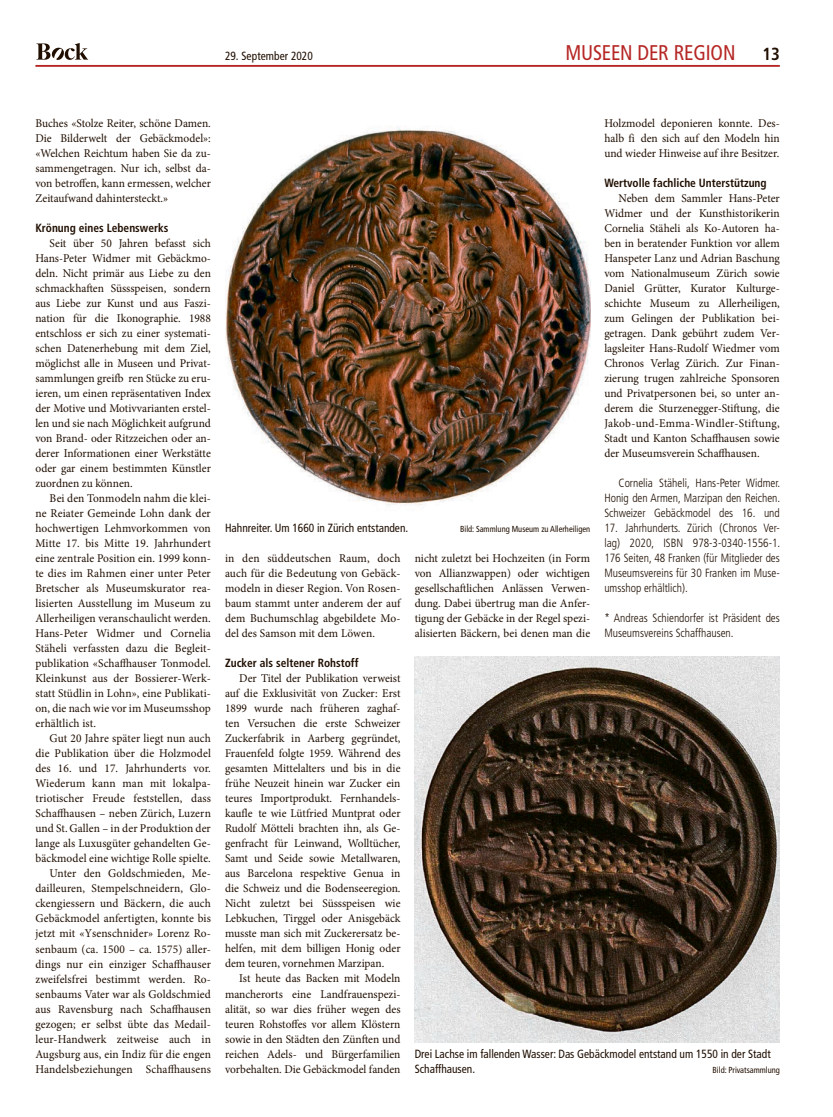
<style>
.page{position:relative;width:833px;height:1117px;background:#fff}
.page>*{position:absolute;margin:0;border:0;box-sizing:border-box;transform-origin:0 0}
.t1{font:condensed 21.25px "Frutiger LT Std";letter-spacing:-.01em;color:#b52725;scale:.96 1}
.t2{font:700 condensed 17.5px "Frutiger LT Std";color:#200e00;scale:.96 1}
.t3{font:11.88px/15px "Minion Pro";letter-spacing:.005em;color:#200e00;text-align:justify;scale:.96 1}
.t4{font:300 condensed 11.88px/15px "Frutiger LT Std";color:#200e00;text-align:justify;scale:.96 1}
.t5{font:condensed 11.88px/15px "Frutiger LT Std";color:#200e00;scale:.96 1}
.t6{font:700 condensed 11.88px "Frutiger LT Std";color:#200e00;scale:.96 1}
.t7{font:condensed 8.75px "Frutiger LT Std";color:#200e00;scale:.96 1}
</style>
<div class="page">
<hr style="left:35px;top:65px;width:745px;height:2px;background:#b52725">
<svg style="left:36px;top:43px;width:52px;height:17px"></svg>
<img style="left:225px;top:127px;width:365px;height:379px">
<img style="left:415px;top:656px;width:365px;height:386px">
<p class="t5" style="left:225px;top:48px;width:93px">29. September 2020</p>
<h1 class="t1" style="left:565px;top:40px;width:179px">MUSEEN DER REGION</h1>
<h2 class="t2" style="left:762px;top:43px;width:20px">13</h2>
<p class="t3" style="left:35px;top:116px;width:184px">Buches «Stolze Reiter, schöne Damen.<br>Die Bilderwelt der Gebäckmodel»: «Welchen Reichtum haben Sie da zu&shy;sammengetragen. Nur ich, selbst da&shy;von betroffen, kann ermessen, welcher Zeitaufwand dahintersteckt.»</p>
<p class="t6" style="left:35px;top:221px;width:140px">Krönung eines Lebenswerks</p>
<p class="t3" style="left:35px;top:236px;width:184px;text-indent:14px">Seit über 50 Jahren befasst sich Hans-Peter Widmer mit Gebäckmo&shy;deln. Nicht primär aus Liebe zu den schmackhaften Süssspeisen, sondern aus Liebe zur Kunst und aus Faszi&shy;nation für die Ikonographie. 1988 entschloss er sich zu einer systemati&shy;schen Datenerhebung mit dem Ziel, möglichst alle in Museen und Privat&shy;sammlungen greifb ren Stücke zu eru&shy;ieren, um einen repräsentativen Index der Motive und Motivvarianten erstel&shy;len und sie nach Möglichkeit aufgrund von Brand- oder Ritzzeichen oder an&shy;derer Informationen einer Werkstätte oder gar einem bestimmten Künstler zuordnen zu können.</p>
<p class="t3" style="left:35px;top:491px;width:184px;text-indent:14px">Bei den Tonmodeln nahm die klei&shy;ne Reiater Gemeinde Lohn dank der hochwertigen Lehmvorkommen von Mitte 17. bis Mitte 19. Jahrhundert eine zentrale Position ein. 1999 konn&shy;te dies im Rahmen einer unter Peter Bretscher als Museumskurator rea&shy;lisierten Ausstellung im Museum zu Allerheiligen veranschaulicht werden.<br>Hans-Peter Widmer und Cornelia Stäheli verfassten dazu die Begleit&shy;publikation «Schaffhauser Tonmodel.<br>Kleinkunst aus der Bossierer-Werk&shy;statt Stüdlin in Lohn», eine Publikati&shy;on, die nach wie vor im Museumsshop erhältlich ist.</p>
<p class="t3" style="left:35px;top:731px;width:184px;text-align:right">Gut 20 Jahre später liegt nun auch die Publikation über die Holzmodel des 16. und 17. Jahrhunderts vor.<br>Wiederum kann man mit lokalpa&shy;triotischer Freude feststellen, dass Schaffhausen – neben Zürich, Luzern und St. Gallen – in der Produktion der lange als Luxusgüter gehandelten Ge&shy;bäckmodel eine wichtige Rolle spielte.<br>Unter den Goldschmieden, Me&shy;dailleuren, Stempelschneidern, Glo&shy;ckengiessern und Bäckern, die auch Gebäckmodel anfertigten, konnte bis jetzt mit «Ysenschnider» Lorenz Ro&shy;senbaum (ca. 1500 – ca. 1575) aller&shy;dings nur ein einziger Schaffhauser zweifelsfrei bestimmt werden. Ro&shy;senbaums Vater war als Goldschmied aus Ravensburg nach Schaffhausen gezogen; er selbst übte das Medail&shy;leur-Handwerk zeitweise auch in Augsburg aus, ein Indiz für die engen Handelsbeziehungen Schaffhausens</p>
<p class="t3" style="left:604px;top:116px;width:184px">Holzmodel deponieren konnte. Des&shy;halb fi den sich auf den Modeln hin und wieder Hinweise auf ihre Besitzer.</p>
<p class="t6" style="left:604px;top:176px;width:170px">Wertvolle fachliche Unterstützung</p>
<p class="t3" style="left:604px;top:190px;width:184px;text-indent:14px">Neben dem Sammler Hans-Peter Widmer und der Kunsthistorikerin Cornelia Stäheli als Ko-Autoren ha&shy;ben in beratender Funktion vor allem Hanspeter Lanz und Adrian Baschung vom Nationalmuseum Zürich sowie Daniel Grütter, Kurator Kulturge&shy;schichte Museum zu Allerheiligen, zum Gelingen der Publikation bei&shy;getragen. Dank gebührt zudem Ver&shy;lagsleiter Hans-Rudolf Wiedmer vom Chronos Verlag Zürich. Zur Finan&shy;zierung trugen zahlreiche Sponsoren und Privatpersonen bei, so unter an&shy;derem die Sturzenegger-Stiftung, die Jakob-und-Emma-Windler-Stiftung, Stadt und Kanton Schaffhausen sowie der Museumsverein Schaffhausen.</p>
<p class="t4" style="left:604px;top:475px;width:185px;text-indent:14px">Cornelia Stäheli, Hans-Peter Widmer.<br>Honig den Armen, Marzipan den Reichen.<br>Schweizer Gebäckmodel des 16. und</p>
<p class="t4" style="left:604px;top:520px;width:185px">17. Jahrhunderts. Zürich (Chronos Ver&shy;lag) 2020, ISBN 978-3-0340-1556-1.<br>176 Seiten, 48 Franken (für Mitglieder des Museumsvereins für 30 Franken im Muse&shy;umsshop erhältlich).</p>
<p class="t4" style="left:604px;top:610px;width:184px">* Andreas Schiendorfer ist Präsident des<br>Museumsvereins Schaffhausen.</p>
<p class="t5" style="left:225px;top:520px;width:192px">Hahnreiter. Um 1660 in Zürich entstanden.</p>
<p class="t7" style="left:460px;top:524px;width:137px">Bild: Sammlung Museum zu Allerheiligen</p>
<p class="t3" style="left:415px;top:551px;width:184px">nicht zuletzt bei Hochzeiten (in Form von Allianzwappen) oder wichtigen gesellschaftlichen Anlässen Verwen&shy;dung. Dabei übertrug man die Anfer&shy;tigung der Gebäcke in der Regel spezi&shy;alisierten Bäckern, bei denen man die</p>
<p class="t3" style="left:225px;top:551px;width:184px">in den süddeutschen Raum, doch auch für die Bedeutung von Gebäck&shy;modeln in dieser Region. Von Rosen&shy;baum stammt unter anderem der auf dem Buchumschlag abgebildete Mo&shy;del des Samson mit dem Löwen.</p>
<p class="t6" style="left:225px;top:656px;width:140px">Zucker als seltener Rohstoff</p>
<p class="t3" style="left:225px;top:671px;width:184px;text-indent:14px">Der Titel der Publikation verweist auf die Exklusivität von Zucker: Erst 1899 wurde nach früheren zaghaf&shy;ten Versuchen die erste Schweizer Zuckerfabrik in Aarberg gegründet, Frauenfeld folgte 1959. Während des gesamten Mittelalters und bis in die frühe Neuzeit hinein war Zucker ein teures Importprodukt. Fernhandels&shy;kaufle te wie Lütfried Muntprat oder Rudolf Mötteli brachten ihn, als Ge&shy;genfracht für Leinwand, Wolltücher, Samt und Seide sowie Metallwaren, aus Barcelona respektive Genua in die Schweiz und die Bodensee region.<br>Nicht zuletzt bei Süssspeisen wie Lebkuchen, Tirggel oder Anisgebäck musste man sich mit Zuckerersatz be&shy;helfen, mit dem billigen Honig oder dem teuren, vornehmen Marzipan.</p>
<p class="t3" style="left:225px;top:971px;width:184px;text-indent:14px">Ist heute das Backen mit Modeln mancherorts eine Landfrauenspezi&shy;alität, so war dies früher wegen des teuren Rohstoffes vor allem Klöstern sowie in den Städten den Zünften und reichen Adels- und Bürgerfamilien vorbehalten. Die Gebäckmodel fanden</p>
<p class="t5" style="left:415px;top:1045px;width:372px">Drei Lachse im fallenden Wasser: Das Gebäckmodel entstand um 1550 in der Stadt<br>Schaffhausen.</p>
<p class="t7" style="left:712px;top:1064px;width:71px">Bild: Privatsammlung</p>
</div>
